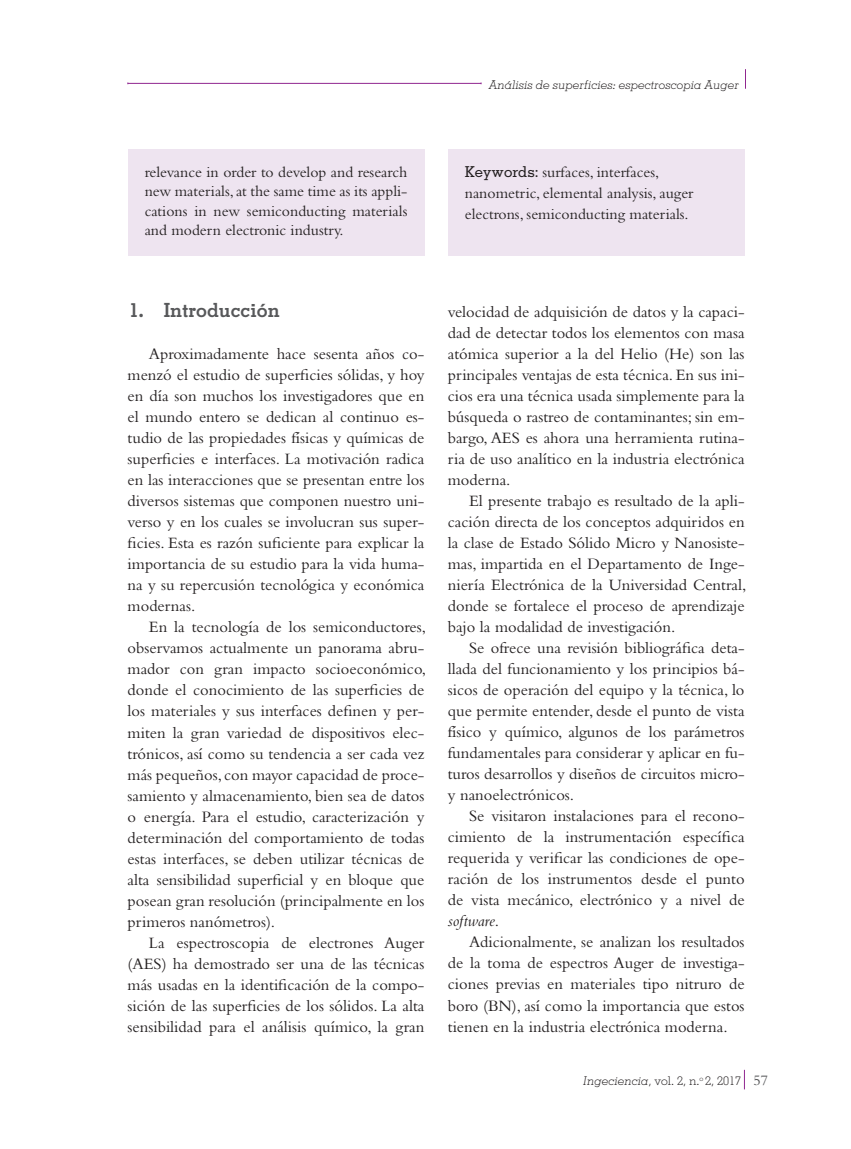
<style>
.page{position:relative;width:851px;height:1149px;background:#fff}
.page>*{position:absolute;margin:0;border:0;box-sizing:border-box;transform-origin:0 0}
.t1{font:700 19.5px "Memphis LT Std";color:#57585a}
.t2{font:16.5px/21px "Bembo Std";color:#231f20;text-align:justify}
.t3{font:15.75px/19.5px "Bembo Std";color:#231f20;text-align:justify}
.t4{font:15px "Bembo Std";color:#57585a}
.t5{font:italic 300 12px "Memphis LT Std";color:#231f20}
.t6{font:300 12px "Memphis LT Std";color:#231f20}
.s1{font-family:"Memphis LT Std";font-weight:500;font-size:15px}
.s2{font-style:italic}
</style>
<div class="page">
<hr style="left:128px;top:83px;width:353px;height:1px;background:#90268f">
<svg style="left:745px;top:69px;width:1px;height:20px"></svg>
<svg style="left:744px;top:1069px;width:1px;height:20px"></svg>
<div style="left:128px;top:149px;width:296px;height:107px;background:#eee4f0"></div>
<div style="left:448px;top:149px;width:296px;height:107px;background:#eee4f0"></div>
<p class="t5" style="left:488px;top:77px;width:252px">Análisis de superficies: espectroscopia Auger</p>
<p class="t3" style="left:145px;top:161px;width:264px">relevance in order to develop and research new materials, at the same time as its appli&shy;cations in new semiconducting materials and modern electronic industry.</p>
<p class="t3" style="left:465px;top:161px;width:230px;line-height:21px;text-align:left"><span class="s1">Keywords:</span> surfaces, interfaces, nanometric, elemental analysis, auger electrons, semiconducting materials.</p>
<p class="t1" style="left:129px;top:298px;width:152px">1. Introducción</p>
<p class="t2" style="left:128px;top:343px;width:298px;text-indent:21px">Aproximadamente hace sesenta años co&shy;menzó el estudio de superficies sólidas, y hoy en día son muchos los investigadores que en el mundo entero se dedican al continuo es&shy;tudio de las propiedades físicas y químicas de superficies e interfaces. La motivación radica en las interacciones que se presentan entre los diversos sistemas que componen nuestro uni&shy;verso y en los cuales se involucran sus super&shy;ficies. Esta es razón suficiente para explicar la importancia de su estudio para la vida huma&shy;na y su repercusión tecnológica y económica modernas.</p>
<p class="t2" style="left:128px;top:616px;width:300px;text-indent:21px">En la tecnología de los semiconductores, observamos actualmente un panorama abru&shy;mador con gran impacto socioeconómico, donde el conocimiento de las superficies de los materiales y sus interfaces definen y per&shy;miten la gran variedad de dispositivos elec&shy;trónicos, así como su tendencia a ser cada vez más pequeños, con mayor capacidad de proce&shy;samiento y almacenamiento, bien sea de datos o energía. Para el estudio, caracterización y determinación del comportamiento de todas estas interfaces, se deben utilizar técnicas de alta sensibilidad superficial y en bloque que posean gran resolución (principalmente en los primeros nanómetros).</p>
<p class="t2" style="left:128px;top:931px;width:298px;text-indent:21px">La espectroscopia de electrones Auger (AES) ha demostrado ser una de las técnicas más usadas en la identificación de la compo&shy;sición de las superficies de los sólidos. La alta sensibilidad para el análisis químico, la gran</p>
<p class="t2" style="left:448px;top:301px;width:298px">velocidad de adquisición de datos y la capaci&shy;dad de detectar todos los elementos con masa atómica superior a la del Helio (He) son las principales ventajas de esta técnica. En sus ini&shy;cios era una técnica usada simplemente para la búsqueda o rastreo de contaminantes; sin em&shy;bargo, AES es ahora una herramienta rutina&shy;ria de uso analítico en la industria electrónica moderna.</p>
<p class="t2" style="left:448px;top:490px;width:300px;text-indent:21px">El presente trabajo es resultado de la apli&shy;cación directa de los conceptos adquiridos en la clase de Estado Sólido Micro y Nanosiste&shy;mas, impartida en el Departamento de Inge&shy;niería Electrónica de la Universidad Central, donde se fortalece el proceso de aprendizaje bajo la modalidad de investigación.</p>
<p class="t2" style="left:448px;top:637px;width:298px;text-indent:21px">Se ofrece una revisión bibliográfica deta&shy;llada del funcionamiento y los principios bá&shy;sicos de operación del equipo y la técnica, lo que permite entender, desde el punto de vista físico y químico, algunos de los parámetros fundamentales para considerar y aplicar en fu&shy;turos desarrollos y diseños de circuitos micro&shy;y nanoelectrónicos.</p>
<p class="t2" style="left:448px;top:805px;width:298px;text-indent:21px">Se visitaron instalaciones para el recono&shy;cimiento de la instrumentación específica requerida y verificar las condiciones de ope&shy;ración de los instrumentos desde el punto de vista mecánico, electrónico y a nivel de <span class="s2">software</span>.</p>
<p class="t2" style="left:448px;top:931px;width:298px;text-indent:21px">Adicionalmente, se analizan los resultados de la toma de espectros Auger de investiga&shy;ciones previas en materiales tipo nitruro de boro (BN), así como la importancia que estos tienen en la industria electrónica moderna.</p>
<p class="t6" style="left:583px;top:1072px;width:159px"><span class="s2">Ingeciencia</span>, vol. 2, n.<sup>o</sup> 2, 2017</p>
<p class="t4" style="left:753px;top:1071px;width:16px">57</p>
</div>
